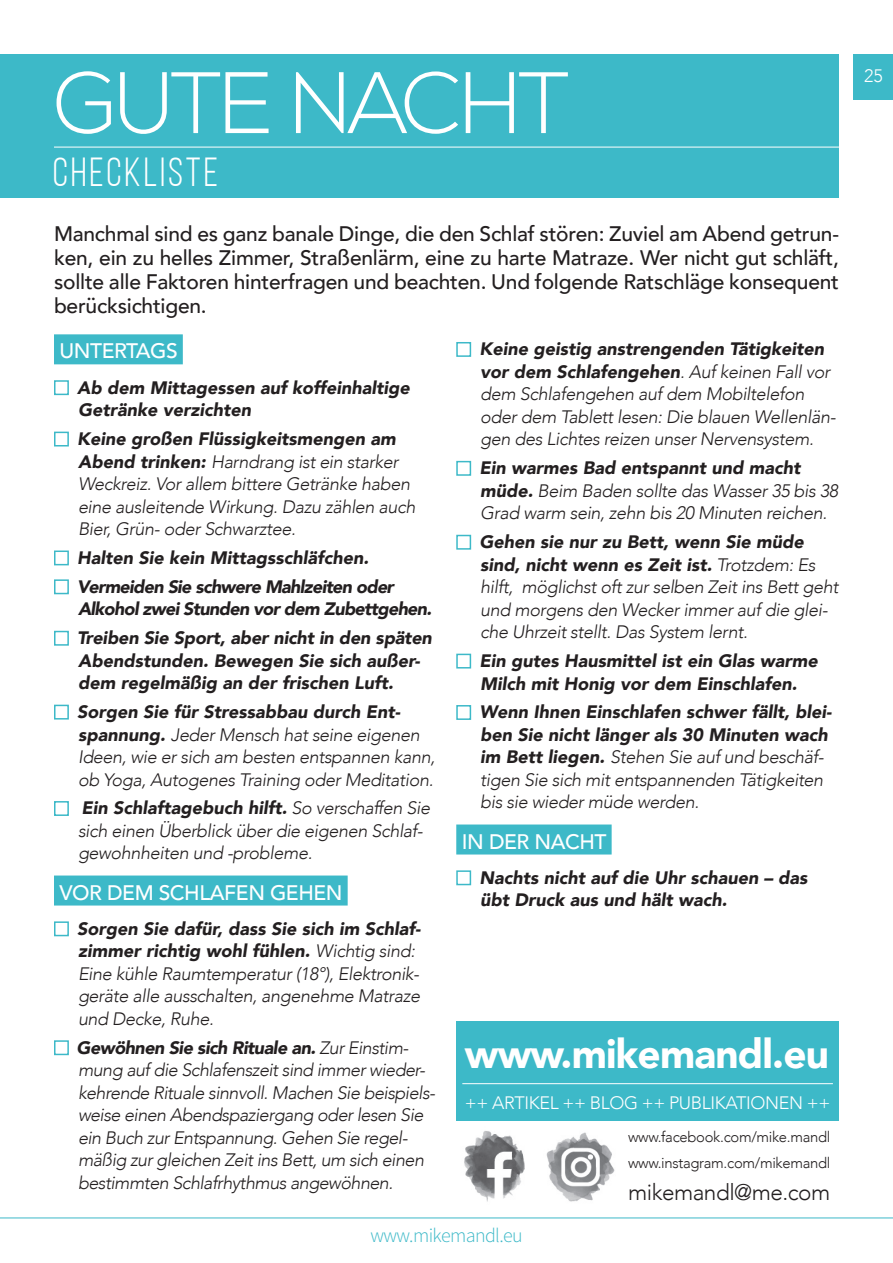
<style>
.page{position:relative;width:893px;height:1263px;background:#fff}
.page>*{position:absolute;margin:0;border:0;box-sizing:border-box;transform-origin:0 0}
.t1{font:300 87px "Nexa";letter-spacing:-.04em;color:#fff}
.t2{font:900 40.5px "Avenir";letter-spacing:-.02em;color:#fff}
.t3{font:40.5px "Bebas Neue";letter-spacing:.07em;color:#fff}
.t4{font:300 22.5px "Avenir";letter-spacing:-.02em;color:#231f20}
.t5{font:500 21px/24px "Avenir";letter-spacing:-.01em;color:#231f20;text-align:justify}
.t6{font:500 21px "Avenir";letter-spacing:-.02em;color:#fff}
.t7{font:300 19.95px "Source Sans Pro";letter-spacing:-.03em;color:#3db9c8}
.t8{font:italic 300 18px/22.5px "Avenir";letter-spacing:-.02em;color:#231f20}
.t9{font:italic 900 18px/22.5px "Avenir";color:#231f20}
.t10{font:italic 900 18px/29px "Avenir";letter-spacing:-.04em;color:#231f20}
.t11{font:300 18px "Avenir";letter-spacing:-.02em;color:#fff}
.t12{font:300 14.85px/26.1px "Avenir";letter-spacing:-.02em;color:#231f20}
.s1{font-weight:900}
</style>
<div class="page">
<hr style="left:0;top:1218px;width:893px;height:1px;background:#3db9c8">
<div style="left:854px;top:54px;width:39px;height:45px;background:#3db9c8"></div>
<div style="left:0;top:54px;width:839px;height:143px;background:#3db9c8"></div>
<hr style="left:54px;top:147px;width:785px;height:1px;background:#fff">
<div style="left:54px;top:334px;width:129px;height:30px;background:#3db9c8"></div>
<div style="left:54px;top:875px;width:294px;height:30px;background:#3db9c8"></div>
<div style="left:54px;top:380px;width:15px;height:15px;border:2px solid #3db9c8"></div>
<div style="left:54px;top:432px;width:15px;height:14px;border:2px solid #3db9c8"></div>
<div style="left:54px;top:550px;width:15px;height:15px;border:2px solid #3db9c8"></div>
<div style="left:54px;top:579px;width:15px;height:15px;border:2px solid #3db9c8"></div>
<div style="left:54px;top:631px;width:15px;height:15px;border:2px solid #3db9c8"></div>
<div style="left:54px;top:705px;width:15px;height:14px;border:2px solid #3db9c8"></div>
<div style="left:54px;top:801px;width:15px;height:15px;border:2px solid #3db9c8"></div>
<div style="left:54px;top:921px;width:15px;height:15px;border:2px solid #3db9c8"></div>
<div style="left:54px;top:1040px;width:15px;height:15px;border:2px solid #3db9c8"></div>
<div style="left:456px;top:824px;width:156px;height:30px;background:#3db9c8"></div>
<div style="left:456px;top:342px;width:15px;height:15px;border:2px solid #3db9c8"></div>
<div style="left:456px;top:461px;width:15px;height:15px;border:2px solid #3db9c8"></div>
<div style="left:456px;top:535px;width:15px;height:15px;border:2px solid #3db9c8"></div>
<div style="left:456px;top:654px;width:15px;height:14px;border:2px solid #3db9c8"></div>
<div style="left:456px;top:705px;width:15px;height:15px;border:2px solid #3db9c8"></div>
<div style="left:456px;top:870px;width:15px;height:15px;border:2px solid #3db9c8"></div>
<img style="left:464px;top:1131px;width:151px;height:71px">
<div style="left:456px;top:1021px;width:383px;height:99px;background:#3db9c8"></div>
<hr style="left:462px;top:1083px;width:371px;height:1px;background:#fff">
<h1 class="t1" style="left:54px;top:53px;width:519px">GUTE NACHT</h1>
<h2 class="t3" style="left:53px;top:150px;width:167px">CHECKLISTE</h2>
<p class="t5" style="left:54px;top:221px;width:787px">Manchmal sind es ganz banale Dinge, die den Schlaf stören: Zuviel am Abend getrun&shy;ken, ein zu helles Zimmer, Straßenlärm, eine zu harte Matraze. Wer nicht gut schläft, sollte alle Faktoren hinterfragen und beachten. Und folgende Ratschläge konsequent berücksichtigen.</p>
<p class="t6" style="left:59px;top:333px;width:120px">UNTERTAGS</p>
<p class="t9" style="left:77px;top:376px;width:334px">Ab dem Mittagessen auf koffeinhaltige<br>Getränke verzichten</p>
<p class="t8" style="left:77px;top:428px;width:340px"><span class="s1">Keine großen Flüssigkeitsmengen am Abend trinken:</span> Harndrang ist ein starker Weckreiz. Vor allem bittere Getränke haben eine ausleitende Wirkung. Dazu zählen auch Bier, Grün- oder Schwarztee.</p>
<p class="t10" style="left:77px;top:543px;width:318px">Halten Sie kein Mittagsschläfchen.<br>Vermeiden Sie schwere Mahlzeiten oder</p>
<p class="t10" style="left:77px;top:594px;width:356px">Alkohol zwei Stunden vor dem Zubettgehen.<br>Treiben Sie Sport, aber nicht in den späten</p>
<p class="t9" style="left:78px;top:649px;width:344px">Abendstunden. Bewegen Sie sich außer&shy;dem regelmäßig an der frischen Luft.</p>
<p class="t8" style="left:77px;top:701px;width:359px"><span class="s1">Sorgen Sie für Stressabbau durch Ent&shy;spannung.</span> Jeder Mensch hat seine eigenen Ideen, wie er sich am besten entspannen kann, ob Yoga, Autogenes Training oder Meditation.</p>
<p class="t8" style="left:78px;top:797px;width:354px"><span class="s1">Ein Schlaftagebuch hilft.</span> So verschaffen Sie sich einen Überblick über die eigenen Schlaf&shy;gewohnheiten und -probleme.</p>
<p class="t6" style="left:59px;top:874px;width:285px">VOR DEM SCHLAFEN GEHEN</p>
<p class="t8" style="left:77px;top:917px;width:345px"><span class="s1">Sorgen Sie dafür, dass Sie sich im Schlaf&shy;zimmer richtig wohl fühlen.</span> Wichtig sind:<br>Eine kühle Raumtemperatur (18°), Elektronik&shy;geräte alle ausschalten, angenehme Matraze und Decke, Ruhe.</p>
<p class="t8" style="left:77px;top:1036px;width:360px"><span class="s1">Gewöhnen Sie sich Rituale an.</span> Zur Einstim&shy;mung auf die Schlafenszeit sind immer wieder&shy;kehrende Rituale sinnvoll. Machen Sie beispiels&shy;weise einen Abendspaziergang oder lesen Sie ein Buch zur Entspannung. Gehen Sie regel&shy;mäßig zur gleichen Zeit ins Bett, um sich einen bestimmten Schlafrhythmus angewöhnen.</p>
<p class="t8" style="left:479px;top:338px;width:358px"><span class="s1">Keine geistig anstrengenden Tätigkeiten vor dem Schlafengehen</span>. Auf keinen Fall vor dem Schlafengehen auf dem Mobiltelefon oder dem Tablett lesen: Die blauen Wellenlän&shy;gen des Lichtes reizen unser Nervensystem.</p>
<p class="t8" style="left:479px;top:457px;width:360px"><span class="s1">Ein warmes Bad entspannt und macht müde.</span> Beim Baden sollte das Wasser 35 bis 38<br>Grad warm sein, zehn bis 20 Minuten reichen.</p>
<p class="t8" style="left:479px;top:531px;width:361px"><span class="s1">Gehen sie nur zu Bett, wenn Sie müde sind, nicht wenn es Zeit ist.</span> Trotzdem: Es hilft, möglichst oft zur selben Zeit ins Bett geht und morgens den Wecker immer auf die glei&shy;che Uhrzeit stellt. Das System lernt.</p>
<p class="t9" style="left:479px;top:649px;width:340px">Ein gutes Hausmittel ist ein Glas warme<br>Milch mit Honig vor dem Einschlafen.</p>
<p class="t8" style="left:479px;top:701px;width:354px"><span class="s1">Wenn Ihnen Einschlafen schwer fällt, blei&shy;ben Sie nicht länger als 30 Minuten wach im Bett liegen.</span> Stehen Sie auf und beschäf&shy;tigen Sie sich mit entspannenden Tätigkeiten bis sie wieder müde werden.</p>
<p class="t6" style="left:462px;top:823px;width:146px">IN DER NACHT</p>
<p class="t9" style="left:479px;top:866px;width:329px">Nachts nicht auf die Uhr schauen – das übt Druck aus und hält wach.</p>
<h2 class="t2" style="left:465px;top:1019px;width:366px">www.mikemandl.eu</h2>
<p class="t11" style="left:465px;top:1092px;width:367px">++ ARTIKEL ++ BLOG ++ PUBLIKATIONEN ++</p>
<p class="t12" style="left:628px;top:1123px;width:204px">www.facebook.com/mike.mandl www.instagram.com/mikemandl</p>
<p class="t4" style="left:628px;top:1179px;width:204px">mikemandl@me.com</p>
<p class="t7" style="left:370px;top:1223px;width:154px">www.mikemandl.eu</p>
<p class="t11" style="left:864px;top:65px;width:20px">25</p>
</div>
